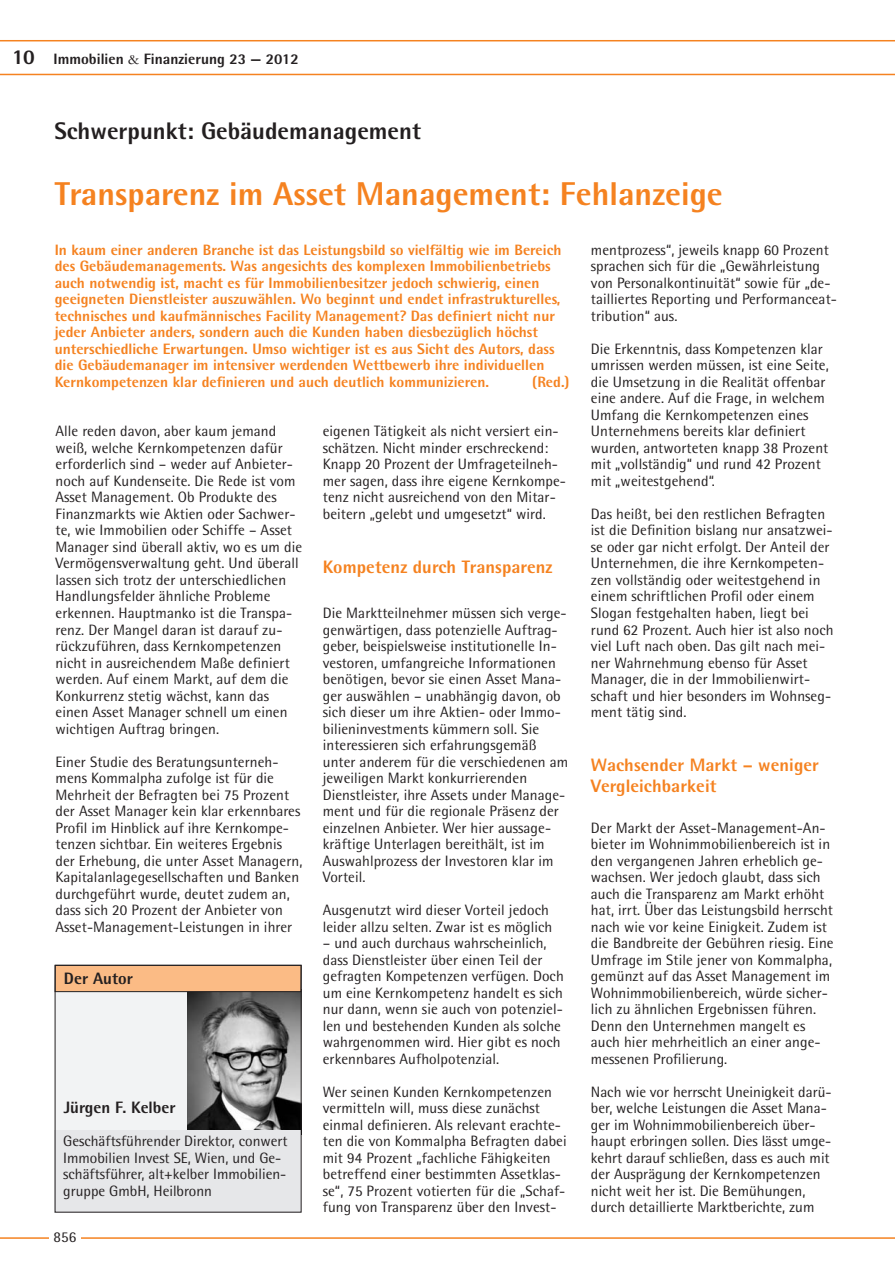
<style>
.page{position:relative;width:895px;height:1276px;background:#fff}
.page>*{position:absolute;margin:0;border:0;box-sizing:border-box;transform-origin:0 0}
.t1{font:800 33px "Rotis Semi Sans";color:#f58220}
.t2{font:800 24px "Rotis Semi Sans";color:#231f20}
.t3{font:800 21px "Rotis Semi Sans";color:#231f20}
.t4{font:800 18px/21px "Rotis Semi Sans";letter-spacing:.005em;color:#f58220}
.t5{font:800 16.5px "Rotis Semi Sans";color:#231f20}
.t6{font:15px/16.5px "Rotis Semi Sans";letter-spacing:.005em;color:#231f20}
.t7{font:800 15px/16.5px "Rotis Semi Sans";color:#f58220}
.t8{font:800 15px "Rotis Semi Sans";color:#231f20}
.s1{font-family:"Garamond";font-weight:400}
</style>
<div class="page">
<hr style="left:0;top:1237px;width:894px;height:1px;background:#f58220">
<div style="left:49px;top:1222px;width:32px;height:30px;background:#fff"></div>
<svg style="left:0;top:40px;width:894px;height:35px"></svg>
<div style="left:55px;top:991px;width:246px;height:138px;background:#f2f3f4"></div>
<img style="left:188px;top:992px;width:111px;height:137px">
<div style="left:55px;top:1129px;width:246px;height:83px;background:#e6e7e9"></div>
<div style="left:55px;top:965px;width:246px;height:26px;background:#fbbb85"></div>
<div style="left:55px;top:964px;width:246px;height:28px;border:1px solid #231f20"></div>
<div style="left:55px;top:964px;width:246px;height:248px;border:1px solid #231f20"></div>
<h3 class="t3" style="left:12px;top:44px;width:24px">10</h3>
<p class="t8" style="left:54px;top:50px;width:246px">Immobilien <span class="s1">&amp;</span> Finanzierung 23 — 2012</p>
<h2 class="t2" style="left:54px;top:116px;width:368px">Schwerpunkt: Gebäudemanagement</h2>
<h1 class="t1" style="left:55px;top:173px;width:669px">Transparenz im Asset Management: Fehlanzeige</h1>
<p class="t7" style="left:55px;top:241px;width:508px">In kaum einer anderen Branche ist das Leistungsbild so vielfältig wie im Bereich des Gebäudemanagements. Was angesichts des komplexen Immobilienbetriebs auch notwendig ist, macht es für Immobilienbesitzer jedoch schwierig, einen geeigneten Dienstleister auszuwählen. Wo beginnt und endet infrastrukturelles, technisches und kaufmännisches Facility Management? Das definiert nicht nur jeder Anbieter anders, sondern auch die Kunden haben diesbezüglich höchst unterschiedliche Erwartungen. Umso wichtiger ist es aus Sicht des Autors, dass die Gebäudemanager im intensiver werdenden Wettbewerb ihre individuellen Kernkompetenzen klar definieren und auch deutlich kommunizieren.</p>
<p class="t7" style="left:532px;top:373px;width:39px">(Red.)</p>
<p class="t6" style="left:56px;top:423px;width:248px">Alle reden davon, aber kaum jemand weiß, welche Kernkompetenzen dafür erforderlich sind – weder auf Anbieter&shy;noch auf Kundenseite. Die Rede ist vom Asset Management. Ob Produkte des Finanzmarkts wie Aktien oder Sachwer&shy;te, wie Immobilien oder Schiffe – Asset Manager sind überall aktiv, wo es um die Vermögensverwaltung geht. Und überall lassen sich trotz der unterschiedlichen Handlungsfelder ähnliche Probleme erkennen. Hauptmanko ist die Transpa&shy;renz. Der Mangel daran ist darauf zu&shy;rückzuführen, dass Kernkompetenzen nicht in ausreichendem Maße definiert werden. Auf einem Markt, auf dem die Konkurrenz stetig wächst, kann das einen Asset Manager schnell um einen wichtigen Auftrag bringen.</p>
<p class="t6" style="left:56px;top:753px;width:248px">Einer Studie des Beratungsunterneh&shy;mens Kommalpha zufolge ist für die Mehrheit der Befragten bei 75 Prozent der Asset Manager kein klar erkennbares Profil im Hinblick auf ihre Kernkompe&shy;tenzen sichtbar. Ein weiteres Ergebnis der Erhebung, die unter Asset Managern, Kapitalanlagegesellschaften und Banken durchgeführt wurde, deutet zudem an, dass sich 20 Prozent der Anbieter von Asset-Management-Leistungen in ihrer</p>
<p class="t5" style="left:64px;top:968px;width:70px">Der Autor</p>
<p class="t5" style="left:64px;top:1097px;width:113px">Jürgen F. Kelber</p>
<p class="t6" style="left:63px;top:1132px;width:226px">Geschäftsführender Direktor, conwert Immobilien Invest SE, Wien, und Ge&shy;schäftsführer, alt+kelber Immobilien&shy;gruppe GmbH, Heilbronn</p>
<p class="t6" style="left:54px;top:1228px;width:24px">856</p>
<p class="t6" style="left:55px;top:1231px;width:22px">xxx</p>
<p class="t6" style="left:323px;top:423px;width:244px">eigenen Tätigkeit als nicht versiert ein&shy;schätzen. Nicht minder erschreckend:<br>Knapp 20 Prozent der Umfrageteilneh&shy;mer sagen, dass ihre eigene Kernkompe&shy;tenz nicht ausreichend von den Mitar&shy;beitern „gelebt und umgesetzt“ wird.</p>
<p class="t4" style="left:323px;top:556px;width:231px">Kompetenz durch Transparenz</p>
<p class="t6" style="left:323px;top:604px;width:247px">Die Marktteilnehmer müssen sich verge&shy;genwärtigen, dass potenzielle Auftrag&shy;geber, beispielsweise institutionelle In&shy;vestoren, umfangreiche Informationen benötigen, bevor sie einen Asset Mana&shy;ger auswählen – unabhängig davon, ob sich dieser um ihre Aktien- oder Immo&shy;bilieninvestments kümmern soll. Sie interessieren sich erfahrungsgemäß unter anderem für die verschiedenen am jeweiligen Markt konkurrierenden Dienstleister, ihre Assets under Manage&shy;ment und für die regionale Präsenz der einzelnen Anbieter. Wer hier aussage&shy;kräftige Unterlagen bereithält, ist im Auswahlprozess der Investoren klar im Vorteil.</p>
<p class="t6" style="left:323px;top:901px;width:231px">Ausgenutzt wird dieser Vorteil jedoch leider allzu selten. Zwar ist es möglich</p>
<p class="t6" style="left:323px;top:934px;width:242px">– und auch durchaus wahrscheinlich, dass Dienstleister über einen Teil der gefragten Kompetenzen verfügen. Doch um eine Kernkompetenz handelt es sich nur dann, wenn sie auch von potenziel&shy;len und bestehenden Kunden als solche wahrgenommen wird. Hier gibt es noch erkennbares Aufholpotenzial.</p>
<p class="t6" style="left:323px;top:1083px;width:245px">Wer seinen Kunden Kernkompetenzen vermitteln will, muss diese zunächst einmal definieren. Als relevant erachte&shy;ten die von Kommalpha Befragten dabei mit 94 Prozent „fachliche Fähigkeiten betreffend einer bestimmten Assetklas&shy;se“, 75 Prozent votierten für die „Schaf&shy;fung von Transparenz über den Invest-</p>
<p class="t6" style="left:590px;top:241px;width:247px">mentprozess“, jeweils knapp 60 Prozent sprachen sich für die „Gewährleistung von Personalkontinuität“ sowie für „de&shy;tailliertes Reporting und Performanceat&shy;tribution“ aus.</p>
<p class="t6" style="left:590px;top:340px;width:239px">Die Erkenntnis, dass Kompetenzen klar umrissen werden müssen, ist eine Seite, die Umsetzung in die Realität offenbar eine andere. Auf die Frage, in welchem Umfang die Kernkompetenzen eines Unternehmens bereits klar definiert wurden, antworteten knapp 38 Prozent mit „vollständig“ und rund 42 Prozent mit „weitestgehend“.</p>
<p class="t6" style="left:590px;top:505px;width:244px">Das heißt, bei den restlichen Befragten ist die Definition bislang nur ansatzwei&shy;se oder gar nicht erfolgt. Der Anteil der Unternehmen, die ihre Kernkompeten&shy;zen vollständig oder weitestgehend in einem schriftlichen Profil oder einem Slogan festgehalten haben, liegt bei rund 62 Prozent. Auch hier ist also noch viel Luft nach oben. Das gilt nach mei&shy;ner Wahrnehmung ebenso für Asset Manager, die in der Immobilienwirt&shy;schaft und hier besonders im Wohnseg&shy;ment tätig sind.</p>
<p class="t4" style="left:590px;top:754px;width:229px">Wachsender Markt – weniger<br>Vergleichbarkeit</p>
<p class="t6" style="left:590px;top:819px;width:244px">Der Markt der Asset-Management-An&shy;bieter im Wohnimmobilienbereich ist in den vergangenen Jahren erheblich ge&shy;wachsen. Wer jedoch glaubt, dass sich auch die Transparenz am Markt erhöht hat, irrt. Über das Leistungsbild herrscht nach wie vor keine Einigkeit. Zudem ist die Bandbreite der Gebühren riesig. Eine Umfrage im Stile jener von Kommalpha, gemünzt auf das Asset Management im Wohnimmobilienbereich, würde sicher&shy;lich zu ähnlichen Ergebnissen führen.<br>Denn den Unternehmen mangelt es auch hier mehrheitlich an einer ange&shy;messenen Profilierung.</p>
<p class="t6" style="left:590px;top:1083px;width:242px">Nach wie vor herrscht Uneinigkeit darü&shy;ber, welche Leistungen die Asset Mana&shy;ger im Wohnimmobilienbereich über&shy;haupt erbringen sollen. Dies lässt umge&shy;kehrt darauf schließen, dass es auch mit der Ausprägung der Kernkompetenzen nicht weit her ist. Die Bemühungen, durch detaillierte Marktberichte, zum</p>
</div>
